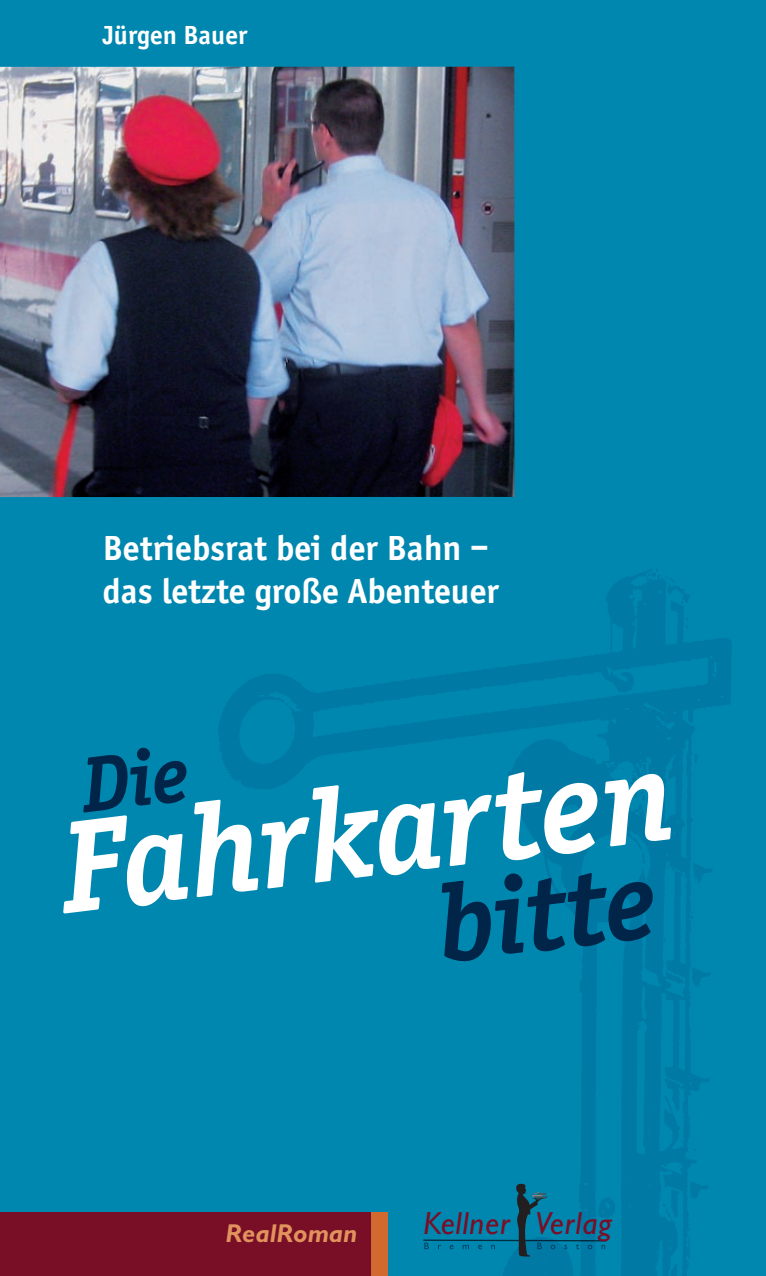
<style>
.page{position:relative;width:766px;height:1276px;background:#fff}
.page>*{position:absolute;margin:0;border:0;box-sizing:border-box;transform-origin:0 0}
.t1{font:italic 700 135px "Officina Serif";color:#fff}
.t2{font:italic 700 112.5px "Officina Serif";color:#002549}
.t3{font:700 36px/43.2px "Officina Sans";color:#fff}
.t4{font:italic 31.95px "Gill Sans";letter-spacing:.025em;color:#790e27}
.t5{font:700 27px "Officina Sans";color:#fff}
.t6{font:italic 700 25.88px "Gill Sans";color:#e0935c}
</style>
<div class="page">
<div style="left:0;top:0;width:765px;height:1276px;background:#0087af"></div>
<img style="left:218px;top:419px;width:514px;height:857px">
<div style="left:319px;top:1212px;width:68px;height:64px;background:#d2692f"></div>
<div style="left:0;top:1212px;width:371px;height:64px;background:#790e27"></div>
<img style="left:1px;top:67px;width:513px;height:430px">
<img style="left:423px;top:1239px;width:183px;height:10px">
<svg style="left:516px;top:1183px;width:30px;height:73px"></svg>
<svg style="left:0;top:66px;width:1px;height:431px"></svg>
<p class="t5" style="left:103px;top:19px;width:146px">Jürgen Bauer</p>
<p class="t3" style="left:103px;top:526px;width:397px">Betriebsrat bei der Bahn – das letzte große Abenteuer</p>
<h1 class="t1" style="left:51px;top:790px;width:616px;rotate:-7deg">Fahrkarten</h1>
<h2 class="t2" style="left:429px;top:860px;width:221px;rotate:-7deg">bitte</h2>
<p class="t6" style="left:225px;top:1218px;width:133px">RealRoman</p>
<p class="t4" style="left:423px;top:1204px;width:190px">Kellner Verlag</p>
</div>
